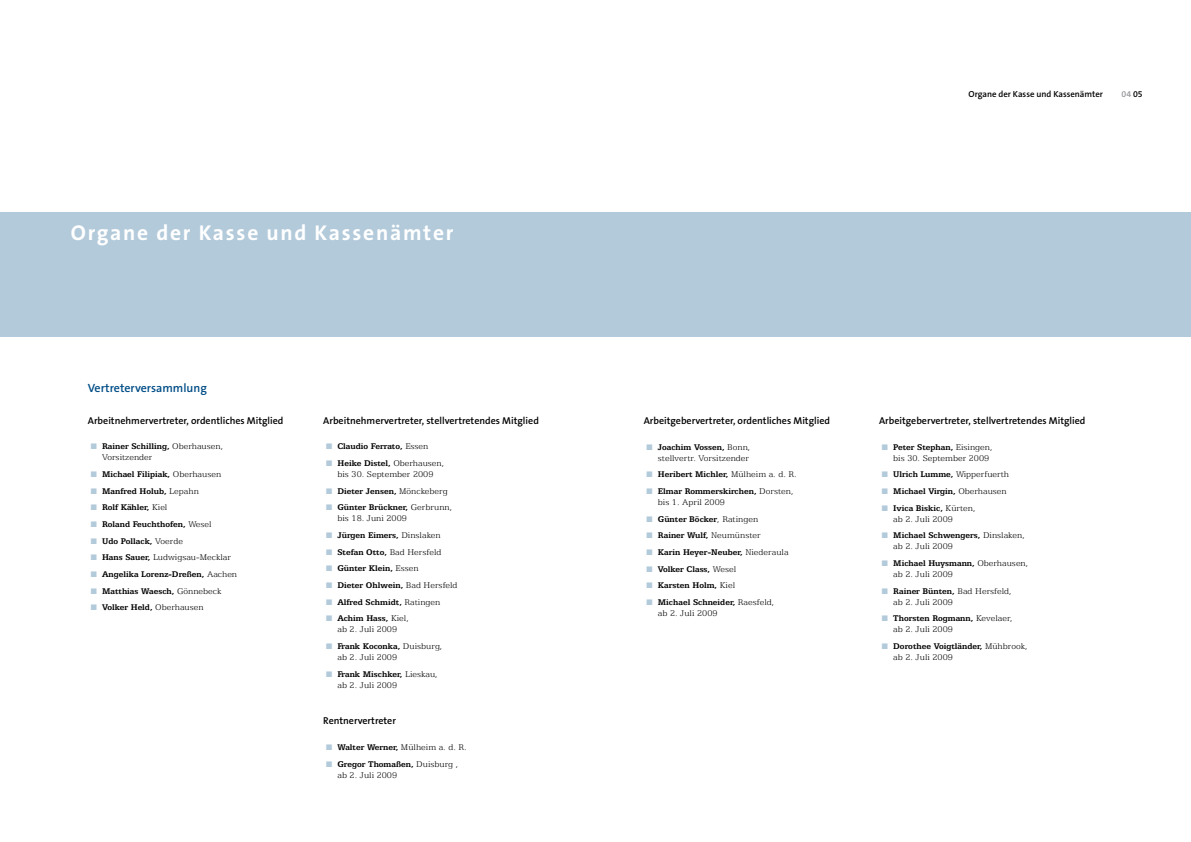
<style>
.page{position:relative;width:1191px;height:842px;background:#fff}
.page>*{position:absolute;margin:0;border:0;box-sizing:border-box;transform-origin:0 0}
.t1{font:700 21.5px "The Sans B7";letter-spacing:.08em;color:#fff}
.t2{font:600 12px "The Sans B6";color:#004d87}
.t3{font:600 10px "The Sans B6";color:#000}
.t4{font:300 9.3px/11px "Egyptian 505 BT";color:#000}
.t5{font:700 9.3px "Egyptian 505 BT";color:#000}
.t6{font:600 8.8px "The Sans B6";color:#000}
.t7{font:600 8.8px "The Sans B6";color:#97979b}
.s1{color:#b3cadb}
.s2{font-weight:700}
.s3{font-weight:300}
.s4{color:#000}
</style>
<div class="page">
<div style="left:0;top:213px;width:1191px;height:124px;background:#b3cadb"></div>
<h1 class="t1" style="left:71px;top:221px;width:384px">Organe der Kasse und Kassenämter</h1>
<p class="t2" style="left:88px;top:381px;width:120px">Vertreterversammlung</p>
<p class="t3" style="left:88px;top:416px;width:197px">Arbeitnehmervertreter, ordentliches Mitglied</p>
<p class="t4" style="left:102px;top:441px;width:123px;text-indent:-11px"><span class="s1">■</span> <span class="s2">Rainer Schilling,</span> Oberhausen,<br>Vorsitzender</p>
<p class="t5" style="left:91px;top:469px;width:132px"><span class="s1">■</span> Michael Filipiak, <span class="s3">Oberhausen</span></p>
<p class="t5" style="left:91px;top:485px;width:110px"><span class="s1">■</span> Manfred Holub, <span class="s3">Lepahn</span></p>
<p class="t5" style="left:91px;top:502px;width:78px"><span class="s1">■</span> Rolf Kähler, <span class="s3">Kiel</span></p>
<p class="t5" style="left:91px;top:519px;width:122px"><span class="s1">■</span> Roland Feuchthofen, <span class="s3">Wesel</span></p>
<p class="t5" style="left:91px;top:535px;width:94px"><span class="s1">■</span> Udo Pollack, <span class="s3">Voerde</span></p>
<p class="t4" style="left:91px;top:552px;width:142px"><span class="s1">■</span> <span class="s2">Hans Sauer,</span> Ludwigsau-Mecklar</p>
<p class="t5" style="left:91px;top:569px;width:148px"><span class="s1">■</span> Angelika Lorenz-Dreßen, <span class="s3">Aachen</span></p>
<p class="t5" style="left:91px;top:585px;width:132px"><span class="s1">■</span> Matthias Waesch, <span class="s3">Gönnebeck</span></p>
<p class="t5" style="left:91px;top:602px;width:114px"><span class="s1">■</span> Volker Held, <span class="s3">Oberhausen</span></p>
<p class="t3" style="left:323px;top:416px;width:217px">Arbeitnehmervertreter, stellvertretendes Mitglied</p>
<p class="t5" style="left:326px;top:441px;width:104px"><span class="s1">■</span> Claudio Ferrato, <span class="s3">Essen</span></p>
<p class="t4" style="left:326px;top:457px;width:120px;text-align:center"><span class="s1">■</span> <span class="s2">Heike Distel,</span> Oberhausen, bis 30. September 2009</p>
<p class="t5" style="left:326px;top:485px;width:123px"><span class="s1">■</span> Dieter Jensen, <span class="s3">Mönckeberg</span></p>
<p class="t4" style="left:337px;top:502px;width:116px;text-indent:-11px"><span class="s1">■</span> <span class="s2">Günter Brückner,</span> Gerbrunn, bis 18. Juni 2009</p>
<p class="t5" style="left:326px;top:530px;width:116px"><span class="s1">■</span> Jürgen Eimers, <span class="s3">Dinslaken</span></p>
<p class="t5" style="left:326px;top:546px;width:117px"><span class="s1">■</span> Stefan Otto, <span class="s3">Bad Hersfeld</span></p>
<p class="t5" style="left:326px;top:563px;width:94px"><span class="s1">■</span> Günter Klein, <span class="s3">Essen</span></p>
<p class="t5" style="left:326px;top:580px;width:133px"><span class="s1">■</span> Dieter Ohlwein, <span class="s3">Bad Hersfeld</span></p>
<p class="t5" style="left:326px;top:596px;width:116px"><span class="s1">■</span> Alfred Schmidt, <span class="s3">Ratingen</span></p>
<p class="t4" style="left:326px;top:613px;width:84px;text-align:center"><span class="s1">■</span> <span class="s2">Achim Hass,</span> Kiel, ab 2. Juli 2009</p>
<p class="t4" style="left:337px;top:640px;width:107px;text-indent:-11px"><span class="s1">■</span> <span class="s2">Frank Koconka,</span> Duisburg, ab 2. Juli 2009</p>
<p class="t4" style="left:337px;top:668px;width:102px;text-indent:-11px"><span class="s1">■</span> <span class="s2">Frank Mischker,</span> Lieskau, ab 2. Juli 2009</p>
<p class="t3" style="left:323px;top:716px;width:74px">Rentnervertreter</p>
<p class="t5" style="left:326px;top:741px;width:142px"><span class="s1">■</span> Walter Werner, <span class="s3">Mülheim a. d. R.</span></p>
<p class="t4" style="left:337px;top:758px;width:122px;text-indent:-11px"><span class="s1">■</span> <span class="s2">Gregor Thomaßen,</span> Duisburg , ab 2. Juli 2009</p>
<p class="t6" style="left:968px;top:90px;width:136px">Organe der Kasse und Kassenämter</p>
<p class="t7" style="left:1121px;top:90px;width:23px">04 <span class="s4">05</span></p>
<p class="t3" style="left:643px;top:416px;width:188px">Arbeitgebervertreter, ordentliches Mitglied</p>
<p class="t4" style="left:646px;top:441px;width:105px;text-align:right"><span class="s1">■</span> <span class="s2">Joachim Vossen,</span> Bonn, stellvertr. Vorsitzender</p>
<p class="t5" style="left:646px;top:469px;width:152px"><span class="s1">■</span> Heribert Michler, <span class="s3">Mülheim a. d. R.</span></p>
<p class="t4" style="left:658px;top:485px;width:137px;text-indent:-11px"><span class="s1">■</span> <span class="s2">Elmar Rommerskirchen,</span> Dorsten, bis 1. April 2009</p>
<p class="t5" style="left:646px;top:513px;width:113px"><span class="s1">■</span> Günter Böcker<span class="s3">, Ratingen</span></p>
<p class="t5" style="left:646px;top:530px;width:116px"><span class="s1">■</span> Rainer Wulf, <span class="s3">Neumünster</span></p>
<p class="t5" style="left:646px;top:547px;width:144px"><span class="s1">■</span> Karin Heyer-Neuber, <span class="s3">Niederaula</span></p>
<p class="t5" style="left:646px;top:563px;width:91px"><span class="s1">■</span> Volker Class, <span class="s3">Wesel</span></p>
<p class="t5" style="left:646px;top:580px;width:90px"><span class="s1">■</span> Karsten Holm, <span class="s3">Kiel</span></p>
<p class="t4" style="left:658px;top:596px;width:118px;text-indent:-11px"><span class="s1">■</span> <span class="s2">Michael Schneider,</span> Raesfeld, ab 2. Juli 2009</p>
<p class="t3" style="left:879px;top:416px;width:208px">Arbeitgebervertreter, stellvertretendes Mitglied</p>
<p class="t4" style="left:893px;top:441px;width:101px;text-indent:-11px"><span class="s1">■</span> <span class="s2">Peter Stephan,</span> Eisingen, bis 30. September 2009</p>
<p class="t5" style="left:882px;top:469px;width:129px"><span class="s1">■</span> Ulrich Lumme, <span class="s3">Wipperfuerth</span></p>
<p class="t5" style="left:882px;top:486px;width:126px"><span class="s1">■</span> Michael Virgin, <span class="s3">Oberhausen</span></p>
<p class="t4" style="left:893px;top:502px;width:84px;text-indent:-11px"><span class="s1">■</span> <span class="s2">Ivica Biskic,</span> Kürten, ab 2. Juli 2009</p>
<p class="t4" style="left:893px;top:530px;width:133px;text-indent:-11px"><span class="s1">■</span> <span class="s2">Michael Schwengers,</span> Dinslaken, ab 2. Juli 2009</p>
<p class="t4" style="left:893px;top:557px;width:137px;text-indent:-11px"><span class="s1">■</span> <span class="s2">Michael Huysmann,</span> Oberhausen, ab 2. Juli 2009</p>
<p class="t4" style="left:893px;top:585px;width:120px;text-indent:-11px"><span class="s1">■</span> <span class="s2">Rainer Bünten,</span> Bad Hersfeld, ab 2. Juli 2009</p>
<p class="t4" style="left:893px;top:613px;width:121px;text-indent:-11px"><span class="s1">■</span> <span class="s2">Thorsten Rogmann,</span> Kevelaer, ab 2. Juli 2009</p>
<p class="t4" style="left:893px;top:640px;width:136px;text-indent:-11px"><span class="s1">■</span> <span class="s2">Dorothee Voigtländer,</span> Mühbrook, ab 2. Juli 2009</p>
</div>
